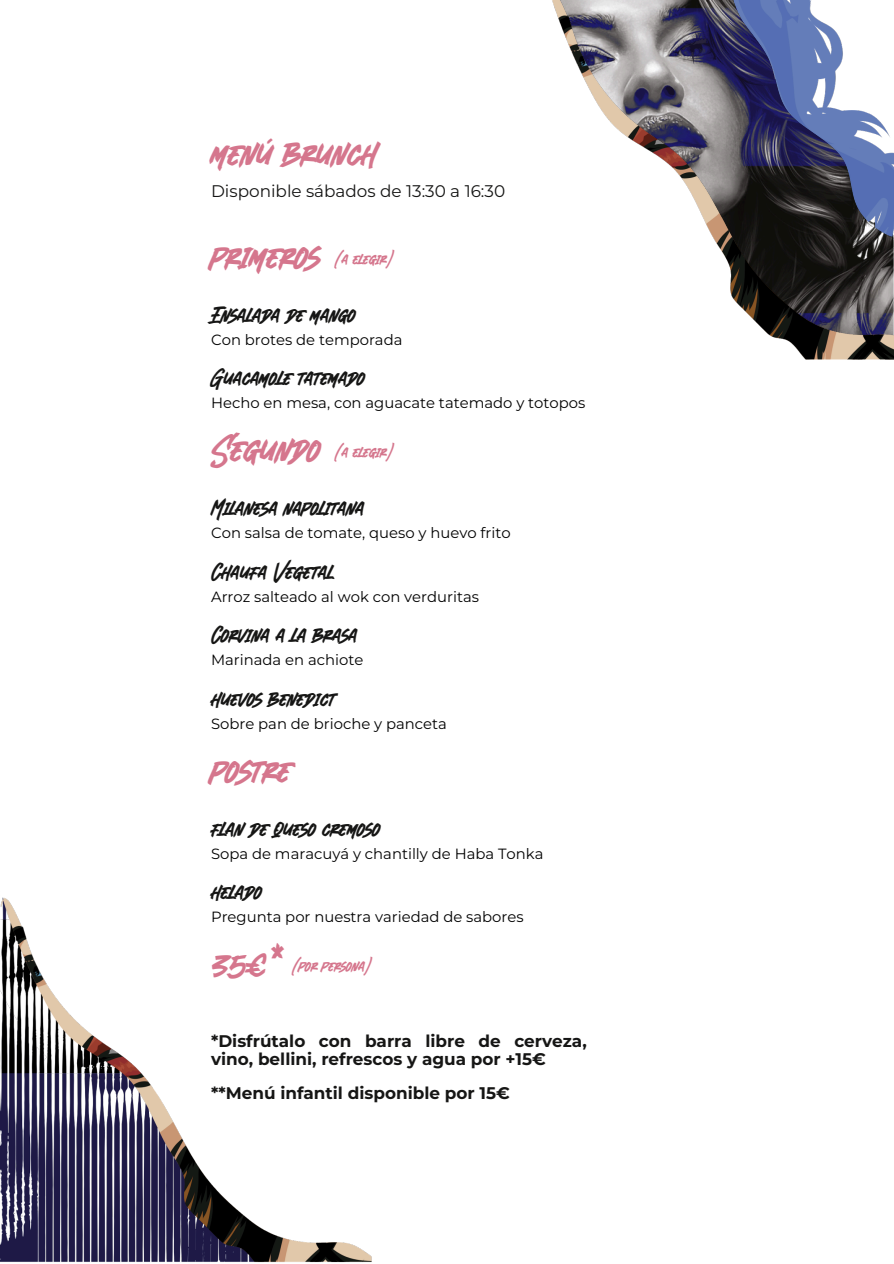
<style>
.page{position:relative;width:894px;height:1264px;background:#fff}
.page>*{position:absolute;margin:0;border:0;box-sizing:border-box;transform-origin:0 0}
.t1{font:41.1px "Blank River";color:#d5768d}
.t2{font:24.6px "Blank River";color:#161615}
.t3{font:18px "Blank River";color:#d5768d}
.t4{font:700 16.8px/17.2px "Montserrat";color:#161615}
.t5{font:16.8px "Montserrat";color:#161615}
.t6{font:14.85px "Montserrat";color:#020202}
</style>
<div class="page">
<img style="left:0;top:897px;width:372px;height:366px">
<img style="left:552px;top:0;width:341px;height:360px">
<p class="t1" style="left:211px;top:130px;width:167px">menú brunch</p>
<p class="t5" style="left:211px;top:181px;width:295px">Disponible sábados de 13:30 a 16:30</p>
<h1 class="t1" style="left:211px;top:233px;width:110px">primeros</h1>
<h3 class="t3" style="left:334px;top:248px;width:62px">(a elegir)</h3>
<h1 class="t2" style="left:211px;top:300px;width:146px">Ensalada de mango</h1>
<h3 class="t6" style="left:211px;top:330px;width:193px">Con brotes de temporada</h3>
<h1 class="t2" style="left:211px;top:364px;width:156px">Guacamole tatemado</h1>
<h3 class="t6" style="left:211px;top:394px;width:375px">Hecho en mesa, con aguacate tatemado y totopos</h3>
<p class="t1" style="left:211px;top:426px;width:111px">Segundo</p>
<p class="t2" style="left:211px;top:494px;width:155px">Milanesa napolitana</p>
<p class="t6" style="left:211px;top:524px;width:301px">Con salsa de tomate, queso y huevo frito</p>
<p class="t2" style="left:211px;top:557px;width:124px">Chaufa Vegetal</p>
<h1 class="t6" style="left:211px;top:587px;width:269px">Arroz salteado al wok con verduritas</h1>
<h3 class="t2" style="left:211px;top:621px;width:148px">Corvina a la brasa</h3>
<p class="t6" style="left:211px;top:651px;width:154px">Marinada en achiote</p>
<p class="t2" style="left:211px;top:684px;width:126px">huevos benedict</p>
<p class="t6" style="left:211px;top:714px;width:237px">Sobre pan de brioche y panceta</p>
<p class="t1" style="left:211px;top:747px;width:81px">postre</p>
<p class="t2" style="left:211px;top:814px;width:171px">flan de queso cremoso</p>
<p class="t6" style="left:211px;top:844px;width:334px">Sopa de maracuyá y chantilly de Haba Tonka</p>
<p class="t2" style="left:211px;top:878px;width:52px">helado</p>
<p class="t6" style="left:211px;top:907px;width:314px">Pregunta por nuestra variedad de sabores</p>
<p class="t1" style="left:211px;top:940px;width:75px">35€*</p>
<h2 class="t3" style="left:334px;top:442px;width:62px">(a elegir)</h2>
<h2 class="t3" style="left:291px;top:956px;width:83px">(por persona)</h2>
<p class="t4" style="left:211px;top:1032px;width:377px">*Disfrútalo con barra libre de cerveza, vino, bellini, refrescos y agua por +15€</p>
<p class="t4" style="left:211px;top:1084px;width:300px">**Menú infantil disponible por 15€</p>
</div>
